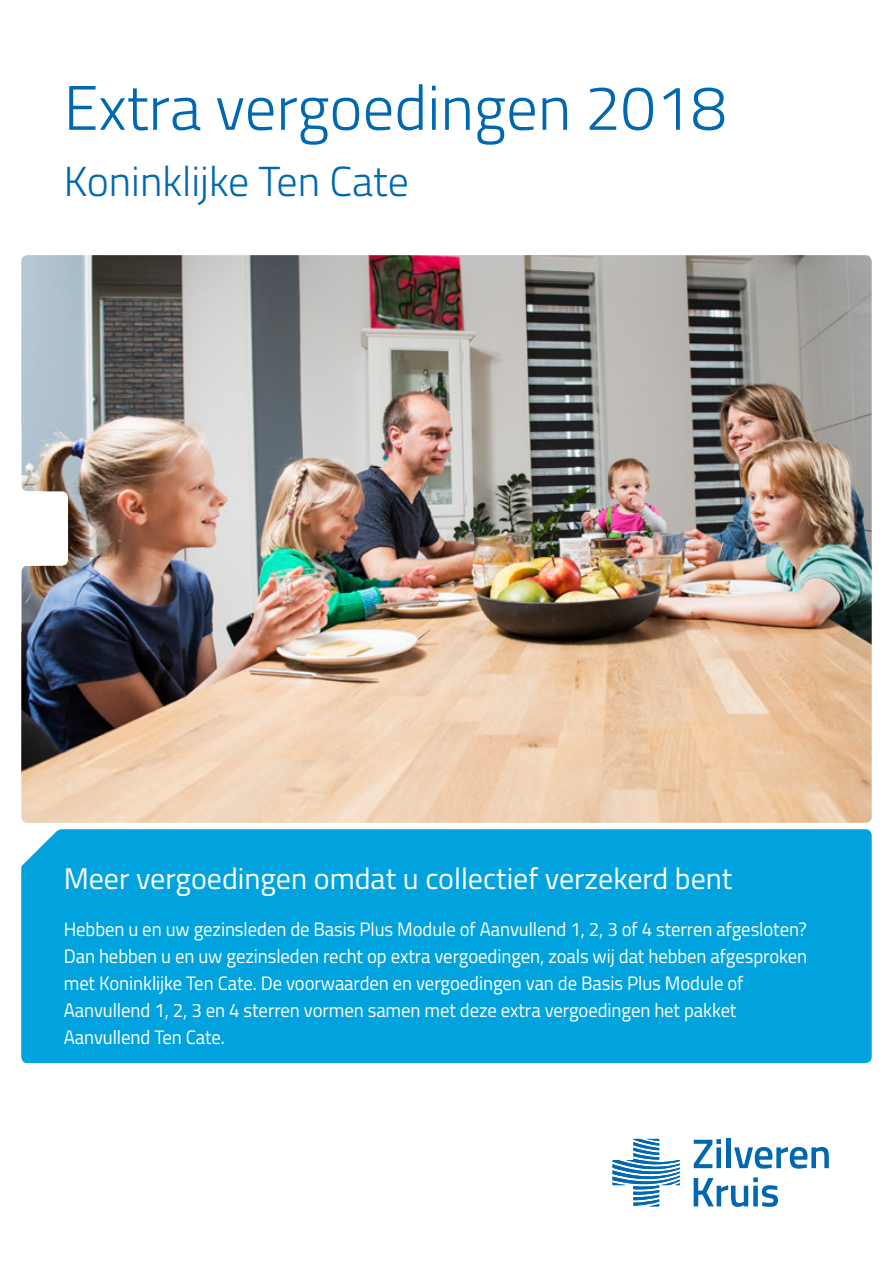
<style>
.page{position:relative;width:893px;height:1263px;background:#fff}
.page>*{position:absolute;margin:0;border:0;box-sizing:border-box;transform-origin:0 0}
.t1{font:300 63px "Titillium Web";color:#0068b0}
.t2{font:300 42px "Titillium Web";color:#0068b0}
.t3{font:30px "Titillium Web";color:#fff}
.t4{font:19.5px/27px "Titillium Web";letter-spacing:-.005em;color:#fff;scale:.96 1}
</style>
<div class="page">
<img style="left:21px;top:255px;width:851px;height:568px">
<svg style="left:694px;top:1139px;width:27px;height:29px"></svg>
<div style="left:726px;top:1139px;width:5px;height:29px;background:#0068b0"></div>
<svg style="left:734px;top:1147px;width:95px;height:21px"></svg>
<svg style="left:694px;top:1177px;width:84px;height:29px"></svg>
<svg style="left:612px;top:1139px;width:68px;height:67px"></svg>
<img style="left:21px;top:425px;width:47px;height:207px">
<div style="left:21px;top:829px;width:851px;height:234px;background:#00a3de"></div>
<h1 class="t1" style="left:64px;top:62px;width:664px">Extra vergoedingen 2018</h1>
<h2 class="t2" style="left:64px;top:151px;width:347px">Koninklijke Ten Cate</h2>
<h3 class="t3" style="left:64px;top:856px;width:670px">Meer vergoedingen omdat u collectief verzekerd bent</h3>
<p class="t4" style="left:64px;top:915px;width:776px">Hebben u en uw gezinsleden de Basis Plus Module of Aanvullend 1, 2, 3 of 4 sterren afgesloten?<br>Dan hebben u en uw gezinsleden recht op extra vergoedingen, zoals wij dat hebben afgesproken met Koninklijke Ten Cate. De voorwaarden en vergoedingen van de Basis Plus Module of Aanvullend 1, 2, 3 en 4 sterren vormen samen met deze extra vergoedingen het pakket Aanvullend Ten Cate.</p>
</div>
